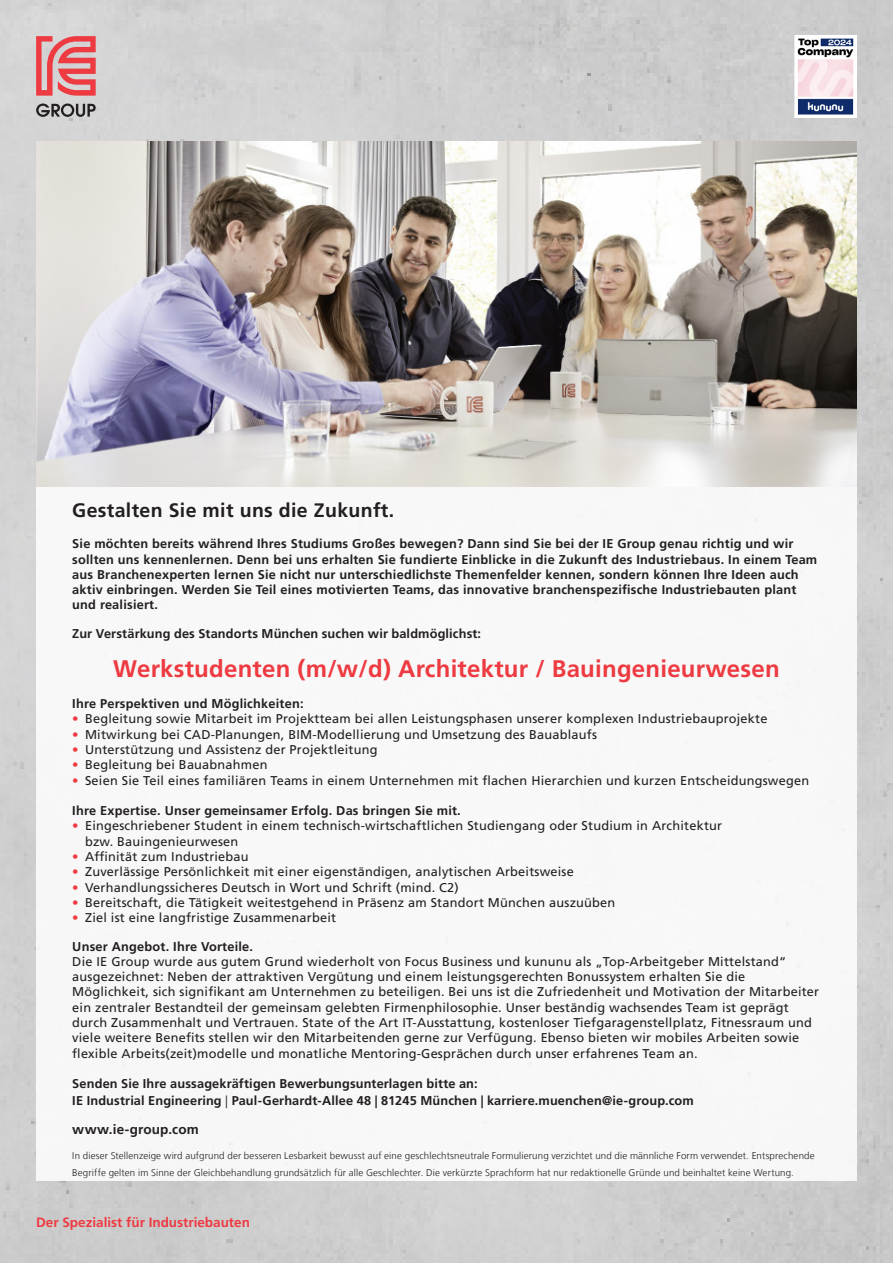
<style>
.page{position:relative;width:893px;height:1263px;background:#cfcfcf}
.page>*{position:absolute;margin:0;border:0;box-sizing:border-box;transform-origin:0 0}
.Fließtext{font:700 24px "Frutiger LT Com";letter-spacing:.01em;color:#ee3a41}
.Fließtext-2{font:700 19.5px "Frutiger LT Com";letter-spacing:.015em;color:#231f20}
.Fließtext_Hervorhebung{font:700 13.5px "Frutiger LT Com";color:#ee3a41}
.Fließtext_Hervorhebung-2{font:700 13.5px "Frutiger LT Com";letter-spacing:.01em;color:#231f20}
.Fließtext-3{font:12.75px/15.3px "Frutiger LT Com";letter-spacing:.015em;color:#231f20}
.Fließtext-4{font:700 12.75px/15.3px "Frutiger LT Com";letter-spacing:.015em;color:#231f20}
.Fließtext_Hervorhebung-3{font:700 12.75px "Frutiger LT Com";letter-spacing:.01em;color:#231f20}
.Fließtext_Hervorhebung-4{font:300 9.75px/16.5px "Frutiger LT Com";letter-spacing:.015em;color:#231f20}
.s1{color:#ee3a41}
.s2{font-weight:300}
</style>
<div class="page">
<div style="left:36px;top:487px;width:821px;height:693px;background:#f8f8f8"></div>
<svg style="left:36px;top:36px;width:60px;height:60px"></svg>
<svg style="left:36px;top:104px;width:60px;height:13px"></svg>
<img style="left:36px;top:142px;width:821px;height:345px">
<img style="left:794px;top:35px;width:63px;height:83px">
<p class="Fließtext-2" style="left:72px;top:498px;width:323px">Gestalten Sie mit uns die Zukunft.</p>
<p class="Fließtext-4" style="left:72px;top:536px;width:746px">Sie möchten bereits während Ihres Studiums Großes bewegen? Dann sind Sie bei der IE Group genau richtig und wir sollten uns kennenlernen. Denn bei uns erhalten Sie fundierte Einblicke in die Zukunft des Industriebaus. In einem Team aus Branchenexperten lernen Sie nicht nur unterschiedlichste Themenfelder kennen, sondern können Ihre Ideen auch aktiv einbringen. Werden Sie Teil eines motivierten Teams, das innovative branchenspezifische Industriebauten plant und realisiert.</p>
<p class="Fließtext_Hervorhebung-3" style="left:72px;top:626px;width:410px">Zur Verstärkung des Standorts München suchen wir baldmöglichst:</p>
<p class="Fließtext" style="left:113px;top:654px;width:668px">Werkstudenten (m/w/d) Architektur / Bauingenieurwesen</p>
<p class="Fließtext-4" style="left:72px;top:696px;width:233px">Ihre Perspektiven und Möglichkeiten:</p>
<p class="Fließtext-3" style="left:72px;top:711px;width:697px"><span class="s1">•</span> Begleitung sowie Mitarbeit im Projektteam bei allen Leistungsphasen unserer komplexen Industriebauprojekte</p>
<p class="Fließtext-3" style="left:72px;top:727px;width:526px"><span class="s1">•</span> Mitwirkung bei CAD-Planungen, BIM-Modellierung und Umsetzung des Bauablaufs</p>
<p class="Fließtext-3" style="left:72px;top:742px;width:307px"><span class="s1">•</span> Unterstützung und Assistenz der Projektleitung</p>
<p class="Fließtext-3" style="left:72px;top:757px;width:197px"><span class="s1">•</span> Begleitung bei Bauabnahmen</p>
<p class="Fließtext-3" style="left:72px;top:772px;width:738px"><span class="s1">•</span> Seien Sie Teil eines familiären Teams in einem Unternehmen mit flachen Hierarchien und kurzen Entscheidungswegen</p>
<p class="Fließtext-4" style="left:72px;top:803px;width:390px">Ihre Expertise. Unser gemeinsamer Erfolg. Das bringen Sie mit.</p>
<p class="Fließtext-3" style="left:72px;top:818px;width:651px"><span class="s1">•</span> Eingeschriebener Student in einem technisch-wirtschaftlichen Studiengang oder Studium in Architektur</p>
<p class="Fließtext-3" style="left:85px;top:834px;width:155px">bzw. Bauingenieurwesen</p>
<p class="Fließtext-3" style="left:72px;top:849px;width:178px"><span class="s1">•</span> Affinität zum Industriebau</p>
<p class="Fließtext-3" style="left:72px;top:864px;width:503px"><span class="s1">•</span> Zuverlässige Persönlichkeit mit einer eigenständigen, analytischen Arbeitsweise</p>
<p class="Fließtext-3" style="left:72px;top:880px;width:388px"><span class="s1">•</span> Verhandlungssicheres Deutsch in Wort und Schrift (mind. C2)</p>
<p class="Fließtext-3" style="left:72px;top:895px;width:545px"><span class="s1">•</span> Bereitschaft, die Tätigkeit weitestgehend in Präsenz am Standort München auszuüben</p>
<p class="Fließtext-3" style="left:72px;top:910px;width:265px"><span class="s1">•</span> Ziel ist eine langfristige Zusammenarbeit</p>
<p class="Fließtext-4" style="left:72px;top:938px;width:182px">Unser Angebot. Ihre Vorteile.</p>
<p class="Fließtext-3" style="left:72px;top:954px;width:748px">Die IE Group wurde aus gutem Grund wiederholt von Focus Business und kununu als „Top-Arbeitgeber Mittelstand“ ausgezeichnet: Neben der attraktiven Vergütung und einem leistungsgerechten Bonussystem erhalten Sie die Möglichkeit, sich signifikant am Unternehmen zu beteiligen. Bei uns ist die Zufriedenheit und Motivation der Mitarbeiter ein zentraler Bestandteil der gemeinsam gelebten Firmenphilosophie. Unser beständig wachsendes Team ist geprägt durch Zusammenhalt und Vertrauen. State of the Art IT-Ausstattung, kostenloser Tiefgaragenstellplatz, Fitnessraum und viele weitere Benefits stellen wir den Mitarbeitenden gerne zur Verfügung. Ebenso bieten wir mobiles Arbeiten sowie flexible Arbeits(zeit)modelle und monatliche Mentoring-Gesprächen durch unser erfahrenes Team an.</p>
<p class="Fließtext_Hervorhebung-3" style="left:72px;top:1076px;width:407px">Senden Sie Ihre aussagekräftigen Bewerbungsunterlagen bitte an:</p>
<p class="Fließtext_Hervorhebung-3" style="left:72px;top:1092px;width:623px">IE Industrial Engineering <span class="s2">|</span> Paul-Gerhardt-Allee 48 | 81245 München | karriere.muenchen@ie-group.com</p>
<p class="Fließtext_Hervorhebung-2" style="left:72px;top:1121px;width:128px">www.ie-group.com</p>
<p class="Fließtext_Hervorhebung-4" style="left:72px;top:1147px;width:744px">In dieser Stellenzeige wird aufgrund der besseren Lesbarkeit bewusst auf eine geschlechtsneutrale Formulierung verzichtet und die männliche Form verwendet. Entsprechende<br>Begriffe gelten im Sinne der Gleichbehandlung grundsätzlich für alle Geschlechter. Die verkürzte Sprachform hat nur redaktionelle Gründe und beinhaltet keine Wertung.</p>
<p class="Fließtext_Hervorhebung" style="left:36px;top:1214px;width:215px">Der Spezialist für Industriebauten</p>
</div>
